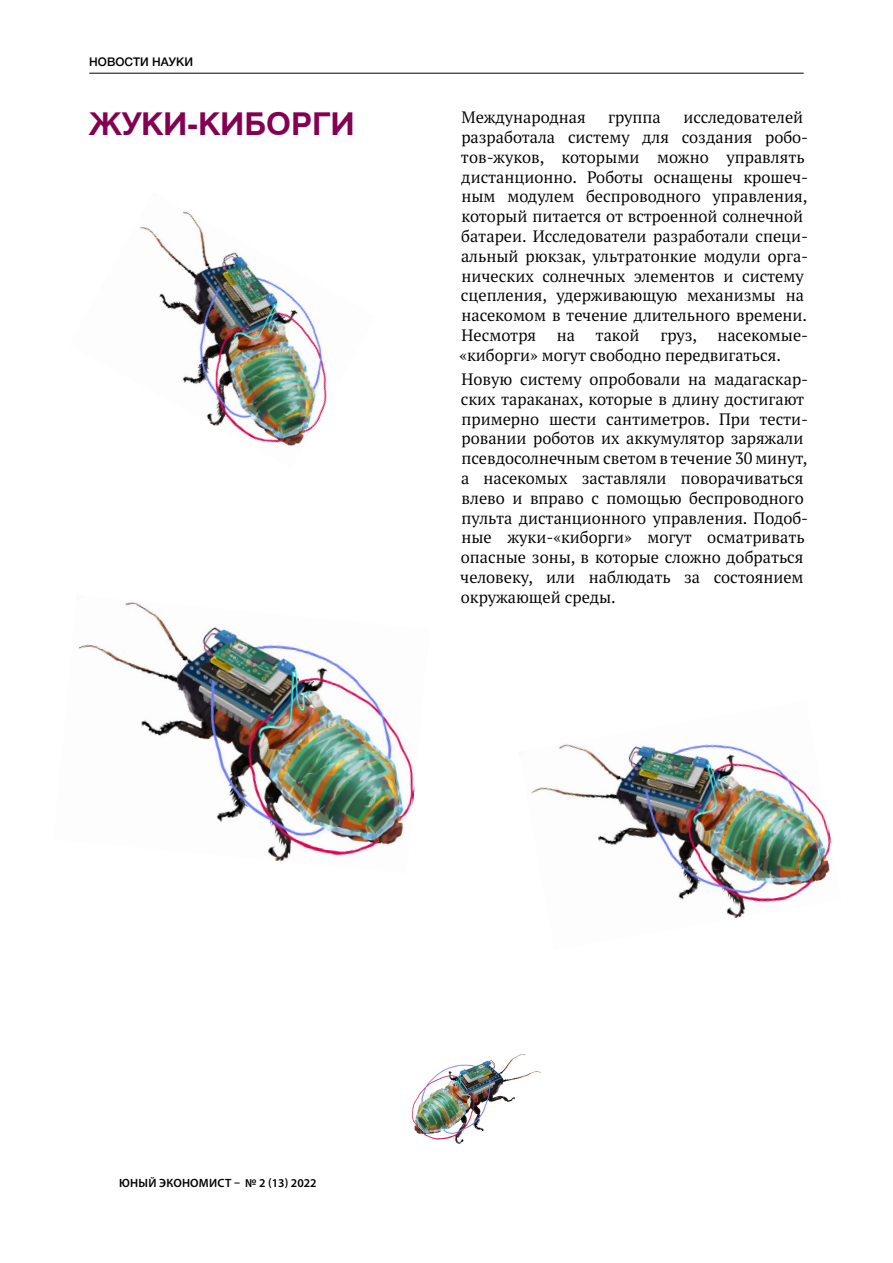
<style>
.page{position:relative;width:893px;height:1263px;background:#fff}
.page>*{position:absolute;margin:0;border:0;box-sizing:border-box;transform-origin:0 0}
.t1{font:700 31.5px "Swiss 721 BT";color:#840152}
.t2{font:16.5px/19.8px "PT Serif Pro";color:#000}
.t3{font:600 12px "Myriad Pro";letter-spacing:.02em;color:#000}
.t4{font:500 12px "Helvetica Neue Cyr";color:#000}
</style>
<div class="page">
<hr style="left:89px;top:73px;width:715px;height:1px;background:#000">
<img style="left:78px;top:602px;width:337px;height:260px">
<img style="left:412px;top:1054px;width:129px;height:90px">
<img style="left:531px;top:744px;width:301px;height:174px">
<img style="left:139px;top:211px;width:188px;height:235px">
<p class="t4" style="left:89px;top:55px;width:105px">НОВОСТИ НАУКИ</p>
<h1 class="t1" style="left:89px;top:101px;width:267px">ЖУКИ-КИБОРГИ</h1>
<p class="t2" style="left:462px;top:107px;width:126px">Международная</p>
<p class="t2" style="left:608px;top:107px;width:54px">группа</p>
<p class="t2" style="left:461px;top:107px;width:349px;text-indent:223px">исследователей разработала систему для создания робо&shy;тов-жуков, которыми можно управлять дистанционно. Роботы оснащены крошеч&shy;ным модулем беспроводного управления, который питается от встроенной солнечной батареи. Исследователи разработали специ&shy;альный рюкзак, ультратонкие модули орга&shy;нических солнечных элементов и систему сцепления, удерживающую механизмы на насекомом в течение длительного времени.<br>Несмотря</p>
<p class="t2" style="left:557px;top:325px;width:84px">на такой</p>
<p class="t2" style="left:459px;top:325px;width:350px;text-indent:201px">груз, насекомые-«киборги» могут свободно передвигаться.</p>
<p class="t2" style="left:460px;top:369px;width:350px">Новую систему опробовали на мадагаскар&shy;ских тараканах, которые в длину достигают примерно шести сантиметров. При тести&shy;ровании роботов их аккумулятор заряжали псевдосолнечным светом в течение 30 минут, а насекомых заставляли поворачиваться влево и вправо с помощью беспроводного пульта дистанционного управления. Подоб&shy;ные жуки-«киборги» могут осматривать опасные зоны, в которые сложно добраться человеку, или наблюдать за состоянием окружающей среды.</p>
<p class="t3" style="left:119px;top:1175px;width:199px">ЮНЫЙ ЭКОНОМИСТ – № 2 (13) 2022</p>
</div>
